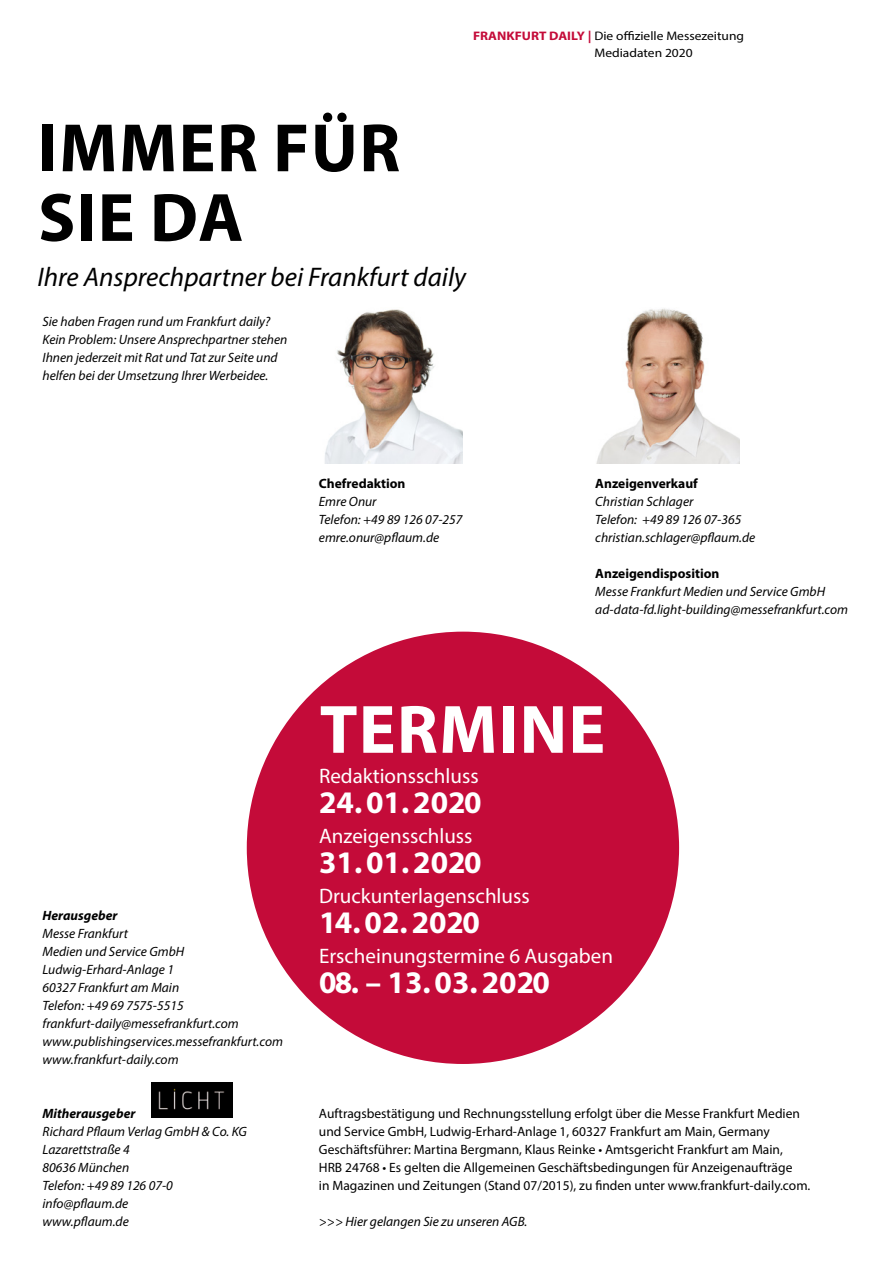
<style>
.page{position:relative;width:893px;height:1263px;background:#fff}
.page>*{position:absolute;margin:0;border:0;box-sizing:border-box;transform-origin:0 0}
.t1{font:700 69px/69.6px "Myriad Pro";letter-spacing:.02em;color:#000}
.t2{font:700 69px "Myriad Pro";letter-spacing:.02em;color:#fff}
.t3{font:700 31.5px "Myriad Pro";color:#fff}
.t4{font:italic 27px "Myriad Pro";color:#000}
.t5{font:21px "Myriad Pro";color:#fff}
.t6{font:italic 13.5px/18px "Myriad Pro";color:#000}
.t7{font:13.5px/18px "Myriad Pro";color:#000}
.t8{font:700 13.5px "Myriad Pro";color:#000}
.t9{font:italic 700 13.5px "Myriad Pro";color:#000}
.t10{font:12.45px/16.5px "Myriad Pro";color:#000;scale:1.09 1}
.s1{font-weight:700;color:#c40b39}
</style>
<div class="page">
<div style="left:247px;top:632px;width:432px;height:432px;background:#c40b39;border-radius:50%"></div>
<img style="left:325px;top:309px;width:138px;height:154px">
<img style="left:596px;top:308px;width:143px;height:155px">
<img style="left:151px;top:1083px;width:82px;height:34px">
<p class="t10" style="left:594px;top:28px;width:139px;text-indent:-121px"><span class="s1">FRANKFURT DAILY |</span> Die offizielle Messezeitung<br>Mediadaten 2020</p>
<h1 class="t1" style="left:38px;top:111px;width:364px">IMMER FÜR<br>SIE DA</h1>
<h3 class="t4" style="left:37px;top:260px;width:430px">Ihre Ansprechpartner bei Frankfurt daily</h3>
<p class="t6" style="left:43px;top:312px;width:246px">Sie haben Fragen rund um Frankfurt daily?<br>Kein Problem: Unsere Ansprechpartner stehen Ihnen jederzeit mit Rat und Tat zur Seite und helfen bei der Umsetzung Ihrer Werbeidee.</p>
<p class="t9" style="left:43px;top:906px;width:76px">Herausgeber</p>
<p class="t6" style="left:43px;top:924px;width:242px">Messe Frankfurt<br>Medien und Service GmbH<br>Ludwig-Erhard-Anlage 1<br>60327 Frankfurt am Main<br>Telefon: +49 69 7575-5515 frankfurt-daily@messefrankfurt.com www.publishingservices.messefrankfurt.com www.frankfurt-daily.com</p>
<p class="t9" style="left:43px;top:1104px;width:94px">Mitherausgeber</p>
<p class="t6" style="left:43px;top:1122px;width:206px">Richard Pflaum Verlag GmbH &amp; Co. KG<br>Lazarettstraße 4<br>80636 München<br>Telefon: +49 89 126 07-0 info@pflaum.de<br>www.pflaum.de</p>
<p class="t8" style="left:319px;top:474px;width:88px">Chefredaktion</p>
<p class="t6" style="left:319px;top:492px;width:145px">Emre Onur<br>Telefon: +49 89 126 07-257 emre.onur@pflaum.de</p>
<p class="t8" style="left:595px;top:474px;width:104px">Anzeigenverkauf</p>
<p class="t6" style="left:595px;top:492px;width:161px">Christian Schlager<br>Telefon: +49 89 126 07-365 christian.schlager@pflaum.de</p>
<p class="t8" style="left:595px;top:564px;width:126px">Anzeigendisposition</p>
<p class="t6" style="left:595px;top:582px;width:254px">Messe Frankfurt Medien und Service GmbH ad-data-fd.light-building@messefrankfurt.com</p>
<h1 class="t2" style="left:320px;top:684px;width:287px">TERMINE</h1>
<h3 class="t5" style="left:319px;top:763px;width:161px">Redaktionsschluss</h3>
<h2 class="t3" style="left:319px;top:782px;width:164px">24.01.2020</h2>
<h3 class="t5" style="left:319px;top:823px;width:155px">Anzeigensschluss</h3>
<h2 class="t3" style="left:319px;top:842px;width:164px">31.01.2020</h2>
<h3 class="t5" style="left:319px;top:883px;width:212px">Druckunterlagenschluss</h3>
<h2 class="t3" style="left:319px;top:902px;width:162px">14.02.2020</h2>
<h3 class="t5" style="left:319px;top:943px;width:295px">Erscheinungstermine 6 Ausgaben</h3>
<h2 class="t3" style="left:319px;top:962px;width:233px">08. – 13.03.2020</h2>
<p class="t7" style="left:319px;top:1104px;width:493px">Auftragsbestätigung und Rechnungsstellung erfolgt über die Messe Frankfurt Medien und Service GmbH, Ludwig-Erhard-Anlage 1, 60327 Frankfurt am Main, Germany Geschäftsführer: Martina Bergmann, Klaus Reinke • Amtsgericht Frankfurt am Main,<br>HRB 24768 • Es gelten die Allgemeinen Geschäftsbedingungen für Anzeigenaufträge<br>in Magazinen und Zeitungen (Stand 07/2015), zu finden unter www.frankfurt-daily.com.</p>
<p class="t6" style="left:319px;top:1212px;width:210px">&gt;&gt;&gt; Hier gelangen Sie zu unseren AGB.</p>
</div>
